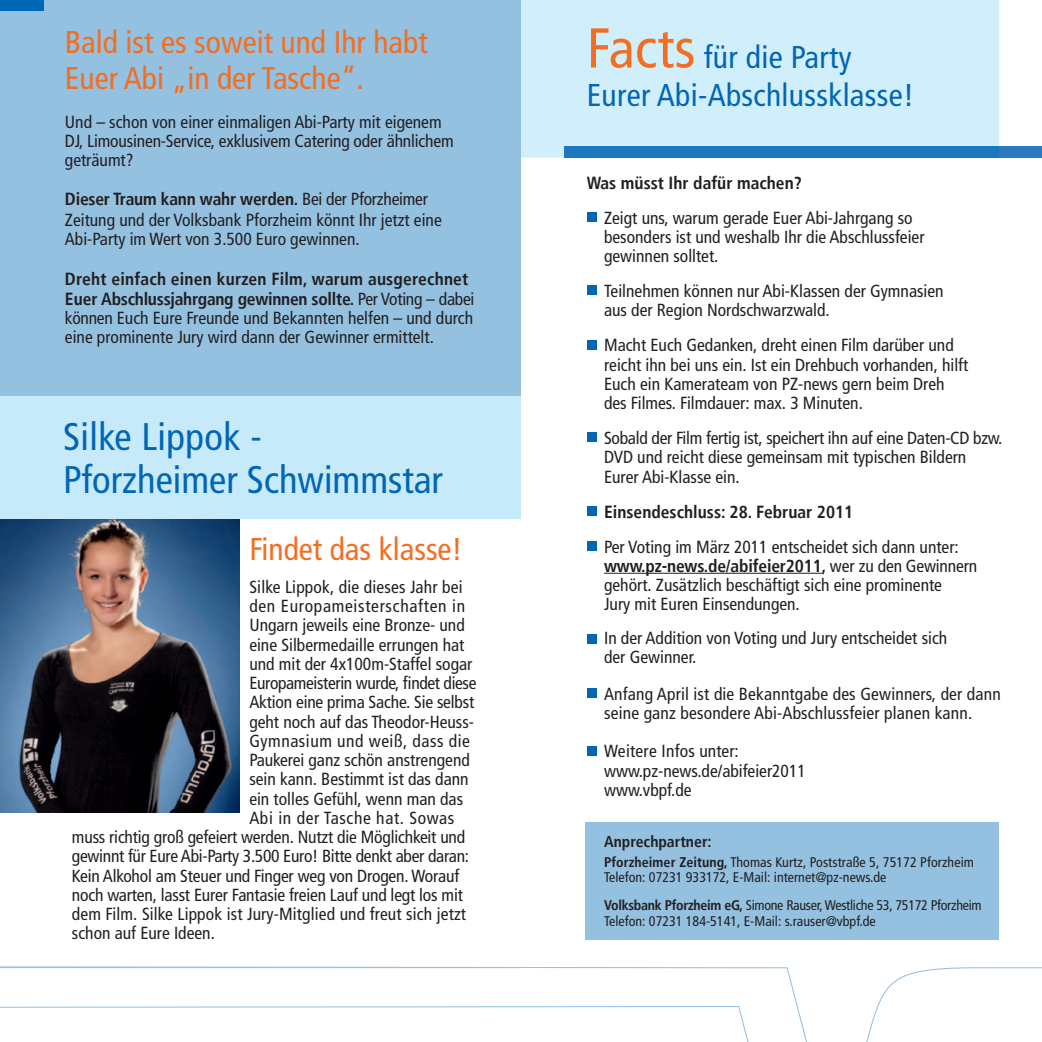
<style>
.page{position:relative;width:1042px;height:1042px;background:#fff}
.page>*{position:absolute;margin:0;border:0;box-sizing:border-box;transform-origin:0 0}
.t1{font:condensed 38.5px/42.7px "Frutiger LT";color:#0166b3}
.t2{font:condensed 31.5px/35.9px "Frutiger LT";color:#f36e21}
.t3{font:condensed 31.5px/38.5px "Frutiger LT";letter-spacing:.01em;color:#0166b3}
.t4{font:condensed 17.5px/19.2px "Frutiger LT";color:#231f20}
.t5{font:700 condensed 17.5px "Frutiger LT";color:#231f20}
.t6{font:condensed 17.5px "Frutiger LT";letter-spacing:-.02em;color:#231f20}
.t7{font:condensed 17.5px "Frutiger LT";letter-spacing:.04em;color:#231f20}
.t8{font:condensed 17.5px "Frutiger LT";letter-spacing:.03em;color:#231f20}
.t9{font:condensed 17.5px "Frutiger LT";letter-spacing:.035em;color:#231f20}
.t10{font:700 condensed 15.75px "Frutiger LT";color:#231f20}
.t11{font:condensed 14px/15.8px "Frutiger LT";letter-spacing:-.02em;color:#231f20}
.t12{font:condensed 14px/15.8px "Frutiger LT";color:#231f20}
.s1{font-weight:700}
.s2{font-size:56px;color:#f36e21}
</style>
<div class="page">
<div style="left:0;top:0;width:521px;height:395px;background:#94c1e0"></div>
<img style="left:0;top:518px;width:239px;height:294px">
<div style="left:521px;top:0;width:478px;height:157px;background:#d1eefb"></div>
<div style="left:0;top:0;width:43px;height:11px;background:#0166b3"></div>
<div style="left:999px;top:146px;width:43px;height:11px;background:#2b79be"></div>
<div style="left:564px;top:146px;width:435px;height:11px;background:#1b78be"></div>
<hr style="left:604px;top:573px;width:217px;height:1px;background:#231f20">
<div style="left:587px;top:212px;width:10px;height:10px;background:#0166b3"></div>
<div style="left:587px;top:285px;width:10px;height:10px;background:#0166b3"></div>
<div style="left:587px;top:340px;width:10px;height:10px;background:#0166b3"></div>
<div style="left:587px;top:432px;width:10px;height:10px;background:#0166b3"></div>
<div style="left:587px;top:506px;width:10px;height:10px;background:#0166b3"></div>
<div style="left:587px;top:541px;width:10px;height:10px;background:#0166b3"></div>
<div style="left:587px;top:634px;width:10px;height:10px;background:#0166b3"></div>
<div style="left:587px;top:688px;width:10px;height:10px;background:#0166b3"></div>
<div style="left:587px;top:746px;width:10px;height:10px;background:#0166b3"></div>
<div style="left:585px;top:822px;width:414px;height:118px;background:#94c1e0"></div>
<svg style="left:0;top:966px;width:1042px;height:76px"></svg>
<svg style="left:0;top:1005px;width:788px;height:37px"></svg>
<div style="left:0;top:396px;width:521px;height:122px;background:#c6eafa"></div>
<hr style="left:0;top:967px;width:521px;height:1px;background:#94c1e0">
<h2 class="t2" style="left:65px;top:25px;width:364px">Bald ist es soweit und Ihr habt<br>Euer Abi „in der Tasche“.</h2>
<p class="t4" style="left:65px;top:112px;width:390px">Und – schon von einer einmaligen Abi-Party mit eigenem<br>DJ, Limousinen-Service, exklusivem Catering oder ähnlichem geträumt?</p>
<p class="t4" style="left:65px;top:188px;width:378px;line-height:21px"><span class="s1">Dieser Traum kann wahr werden.</span> Bei der Pforzheimer<br>Zeitung und der Volksbank Pforzheim könnt Ihr jetzt eine</p>
<p class="t4" style="left:65px;top:229px;width:296px">Abi-Party im Wert von 3.500 Euro gewinnen.</p>
<p class="t4" style="left:65px;top:270px;width:411px"><span class="s1">Dreht einfach einen kurzen Film, warum ausgerechnet Euer Abschlussjahrgang gewinnen sollte.</span> Per Voting – dabei können Euch Eure Freunde und Bekannten helfen – und durch eine prominente Jury wird dann der Gewinner ermittelt.</p>
<h1 class="t1" style="left:63px;top:415px;width:381px">Silke Lippok -<br>Pforzheimer Schwimmstar</h1>
<h2 class="t2" style="left:249px;top:531px;width:215px">Findet das klasse!</h2>
<p class="t4" style="left:249px;top:577px;width:215px">Silke Lippok, die dieses Jahr bei</p>
<p class="t7" style="left:249px;top:596px;width:217px">den Europameisterschaften in</p>
<p class="t4" style="left:249px;top:616px;width:217px">Ungarn jeweils eine Bronze- und</p>
<p class="t4" style="left:249px;top:635px;width:217px">eine Silbermedaille errungen hat</p>
<p class="t4" style="left:249px;top:654px;width:225px">und mit der 4x100m-Staffel sogar</p>
<p class="t6" style="left:249px;top:673px;width:229px">Europameisterin wurde, findet diese</p>
<p class="t4" style="left:249px;top:693px;width:226px">Aktion eine prima Sache. Sie selbst</p>
<p class="t4" style="left:249px;top:712px;width:226px">geht noch auf das Theodor-Heuss-</p>
<p class="t8" style="left:249px;top:730px;width:222px">Gymnasium und weiß, dass die</p>
<p class="t4" style="left:249px;top:750px;width:222px">Paukerei ganz schön anstrengend</p>
<p class="t4" style="left:249px;top:770px;width:221px">sein kann. Bestimmt ist das dann</p>
<p class="t4" style="left:249px;top:789px;width:215px">ein tolles Gefühl, wenn man das</p>
<p class="t9" style="left:249px;top:807px;width:207px">Abi in der Tasche hat. Sowas</p>
<p class="t4" style="left:72px;top:827px;width:395px">muss richtig groß gefeiert werden. Nutzt die Möglichkeit und</p>
<p class="t4" style="left:72px;top:847px;width:399px">gewinnt für Eure Abi-Party 3.500 Euro! Bitte denkt aber daran:</p>
<p class="t4" style="left:72px;top:866px;width:389px">Kein Alkohol am Steuer und Finger weg von Drogen. Worauf</p>
<p class="t4" style="left:72px;top:885px;width:392px">noch warten, lasst Eurer Fantasie freien Lauf und legt los mit</p>
<p class="t4" style="left:72px;top:904px;width:396px">dem Film. Silke Lippok ist Jury-Mitglied und freut sich jetzt</p>
<p class="t4" style="left:72px;top:924px;width:144px">schon auf Eure Ideen.</p>
<h2 class="t3" style="left:587px;top:38px;width:329px"><span class="s2">Facts</span> für die Party<br>Eurer Abi-Abschlussklasse!</h2>
<p class="t5" style="left:587px;top:172px;width:217px">Was müsst Ihr dafür machen?</p>
<p class="t4" style="left:604px;top:208px;width:322px">Zeigt uns, warum gerade Euer Abi-Jahrgang so besonders ist und weshalb Ihr die Abschlussfeier gewinnen solltet.</p>
<p class="t4" style="left:604px;top:281px;width:341px">Teilnehmen können nur Abi-Klassen der Gymnasien aus der Region Nordschwarzwald.</p>
<p class="t4" style="left:604px;top:336px;width:366px">Macht Euch Gedanken, dreht einen Film darüber und reicht ihn bei uns ein. Ist ein Drehbuch vorhanden, hilft Euch ein Kamerateam von PZ-news gern beim Dreh des Filmes. Filmdauer: max. 3 Minuten.</p>
<p class="t4" style="left:604px;top:428px;width:400px">Sobald der Film fertig ist, speichert ihn auf eine Daten-CD bzw.<br>DVD und reicht diese gemeinsam mit typischen Bildern<br>Eurer Abi-Klasse ein.</p>
<p class="t5" style="left:604px;top:501px;width:251px">Einsendeschluss: 28. Februar 2011</p>
<p class="t4" style="left:604px;top:537px;width:374px">Per Voting im März 2011 entscheidet sich dann unter: <span class="s1">www.pz-news.de/abifeier2011,</span> wer zu den Gewinnern gehört. Zusätzlich beschäftigt sich eine prominente<br>Jury mit Euren Einsendungen.</p>
<p class="t4" style="left:604px;top:628px;width:345px">In der Addition von Voting und Jury entscheidet sich der Gewinner.</p>
<p class="t4" style="left:604px;top:684px;width:398px">Anfang April ist die Bekanntgabe des Gewinners, der dann seine ganz besondere Abi-Abschlussfeier planen kann.</p>
<p class="t4" style="left:604px;top:742px;width:203px">Weitere Infos unter: www.pz-news.de/abifeier2011 www.vbpf.de</p>
<p class="t10" style="left:604px;top:832px;width:109px">Anprechpartner:</p>
<p class="t12" style="left:604px;top:854px;width:371px"><span class="s1">Pforzheimer Zeitung,</span> Thomas Kurtz, Poststraße 5, 75172 Pforzheim<br>Telefon: 07231 933172, E-Mail: internet@pz-news.de</p>
<p class="t11" style="left:604px;top:898px;width:379px"><span class="s1">Volksbank Pforzheim eG,</span> Simone Rauser, Westliche 53, 75172 Pforzheim<br>Telefon: 07231 184-5141, E-Mail: s.rauser@vbpf.de</p>
</div>
